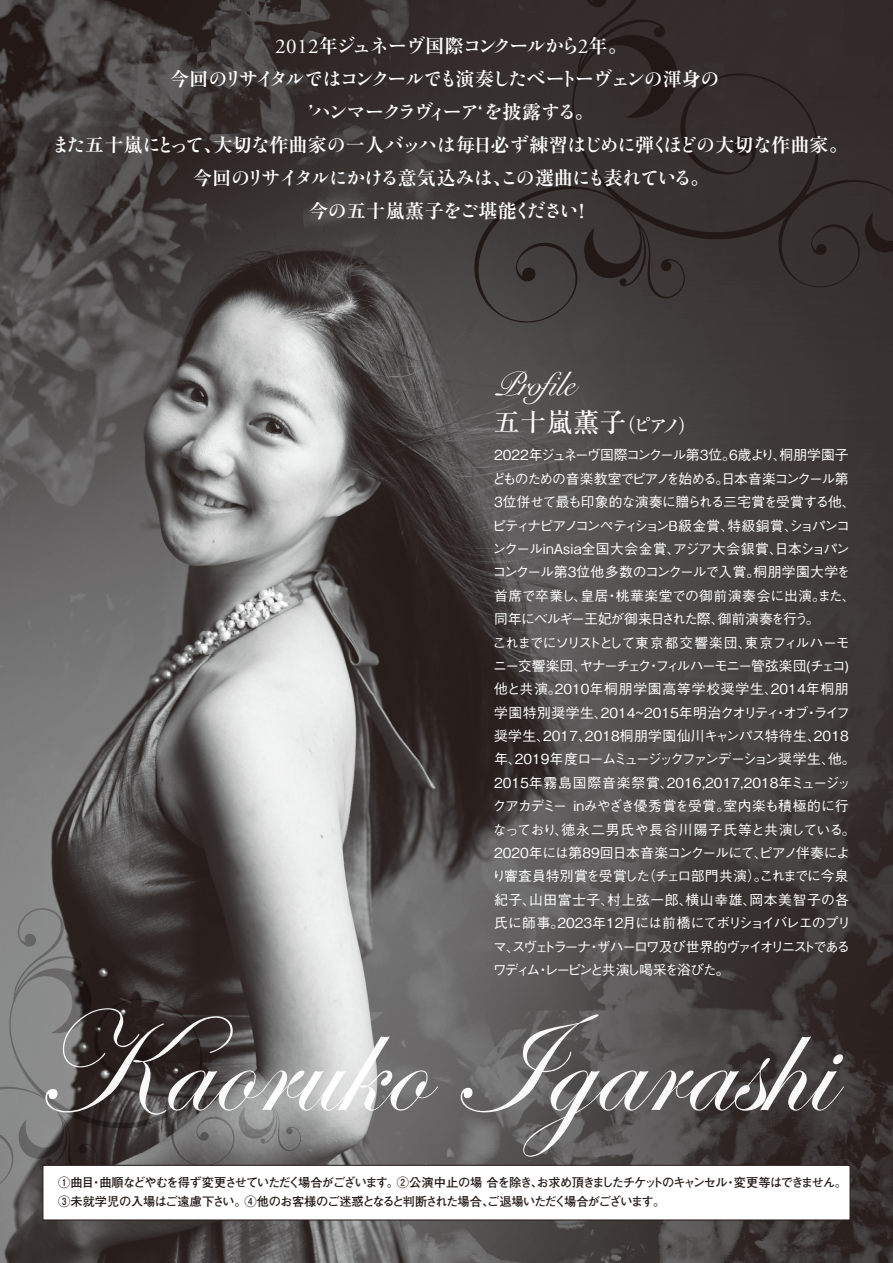
<style>
.page{position:relative;width:893px;height:1263px;background:#fff}
.page>*{position:absolute;margin:0;border:0;box-sizing:border-box;transform-origin:0 0}
.t1{font:145.35px "Edwardian Script ITC";color:#f6f6f6}
.t2{font:33.15px "Snell Roundhand";letter-spacing:-.02em;color:#fff}
.t3{font:500 26.55px "Ryumin Pr 6 N";letter-spacing:-.005em;color:#fff}
.t4{font:19.2px "Ryumin Std Bold KO";letter-spacing:-.115em;color:#fff}
.t5{font:700 19.2px "Ryumin Pr 6";letter-spacing:.02em;color:#fff}
.t6{font:500 13.8px/23.4px "Gothic BBB Pr 6";letter-spacing:-.04em;color:#fff}
.t7{font:700 12.15px/19.2px "Futo Go B101 Pr 6";letter-spacing:-.07em;color:#221815}
.s1{font-family:"Adobe Garamond Pro";font-size:21px}
.s2{font-family:"Ryumin Pr 6";font-weight:700}
.s3{font-family:"Ryumin Std Bold KO";font-weight:400}
.s4{font-size:19.2px}
.s5{font-family:"Ryumin Std Medium KO";font-weight:400;font-size:19.2px}
</style>
<div class="page">
<img style="left:0;top:0;width:893px;height:1263px">
<svg style="left:561px;top:31px;width:260px;height:212px;fill:#352f2d"></svg>
<svg style="left:576px;top:0;width:89px;height:76px"></svg>
<svg style="left:777px;top:173px;width:116px;height:116px"></svg>
<svg style="left:473px;top:177px;width:214px;height:147px"></svg>
<svg style="left:0;top:908px;width:301px;height:285px"></svg>
<div style="left:43px;top:1165px;width:807px;height:55px;background:#fff;border:1px solid #221815"></div>
<h3 class="t4" style="left:275px;top:32px;width:353px"><span class="s1">2012</span><span class="s2">年</span>ジュネーヴ<span class="s2">国際</span>コンクールから<span class="s1">2</span><span class="s2">年。</span></h3>
<h3 class="t4" style="left:170px;top:65px;width:551px"><span class="s2">今回</span>のリサイタルではコンクールでも<span class="s2">演奏</span>したベートーヴェンの<span class="s2">渾身</span>の</h3>
<h3 class="t4" style="left:309px;top:98px;width:287px"><span class="s2">ʼ</span>ハンマークラヴィーア<span class="s2">`</span>を<span class="s2">披露</span>する<span class="s2">。</span></h3>
<h3 class="t5" style="left:52px;top:129px;width:798px"><span class="s3">また</span>五十嵐<span class="s3">にとって</span>、大切<span class="s3">な</span>作曲家<span class="s3">の</span>一人<span class="s3">バッハは</span>毎日必<span class="s3">ず</span>練習<span class="s3">はじめに</span>弾<span class="s3">くほどの</span>大切<span class="s3">な</span>作曲家。</h3>
<h3 class="t4" style="left:193px;top:164px;width:518px"><span class="s2">今回</span>のリサイタルにかける<span class="s2">意気込</span>みは<span class="s2">、</span>この<span class="s2">選曲</span>にも<span class="s2">表</span>れている<span class="s2">。</span></h3>
<h3 class="t5" style="left:309px;top:195px;width:284px">今<span class="s3">の</span>五十嵐薫子<span class="s3">をご</span>堪能<span class="s3">ください</span>！</h3>
<h2 class="t2" style="left:495px;top:358px;width:86px">Profile</h2>
<h3 class="t3" style="left:493px;top:401px;width:205px">五十嵐薫子<span class="s4">（</span><span class="s5">ピアノ</span><span class="s4">）</span></h3>
<p class="t6" style="left:492px;top:443px;width:365px">2022年ジュネーヴ国際コンクール第3位。6歳より、桐朋学園子どものための音楽教室でピアノを始める。日本音楽コンクール第3位併せて最も印象的な演奏に贈られる三宅賞を受賞する他、ピティナピアノコンペティションB級金賞、特級銅賞、ショパンコンクールinAsia全国大会金賞、アジア大会銀賞、日本ショパンコンクール第3位他多数のコンクールで入賞。桐朋学園大学を首席で卒業し、皇居・桃華楽堂での御前演奏会に出演。また、同年にベルギー王妃が御来日された際、御前演奏を行う。<br>これまでにソリストとして東京都交響楽団、東京フィルハーモニー交響楽団、ヤナーチェク・フィルハーモニー管弦楽団(チェコ)他と共演。2010年桐朋学園高等学校奨学生、2014年桐朋学園特別奨学生、2014~2015年明治クオリティ・オブ・ライフ奨学生、2017、2018桐朋学園仙川キャンパス特待生、2018年、2019年度ロームミュージックファンデーション奨学生、他。2015年霧島国際音楽祭賞、2016,2017,2018年ミュージックアカデミー inみやざき優秀賞を受賞。室内楽も積極的に行なっており、徳永二男氏や長谷川陽子氏等と共演している。2020年には第89回日本音楽コンクールにて、ピアノ伴奏により審査員特別賞を受賞した（チェロ部門共演）。これまでに今泉紀子、山田富士子、村上弦一郎、横山幸雄、岡本美智子の各氏に師事。2023年12月には前橋にてボリショイバレエのプリマ、スヴェトラーナ・ザハーロワ及び世界的ヴァイオリニストであるワディム・レーピンと共演し喝采を浴びた。</p>
<h1 class="t1" style="left:33px;top:985px;width:800px">Kaoruko Igarashi</h1>
<p class="t7" style="left:58px;top:1173px;width:790px">①曲目・曲順などやむを得ず変更させていただく場合がございます。②公演中止の場 合を除き、お求め頂きましたチケットのキャンセル・変更等はできません。<br>③未就学児の入場はご遠慮下さい。④他のお客様のご迷惑となると判断された場合、ご退場いただく場合がございます。</p>
</div>
